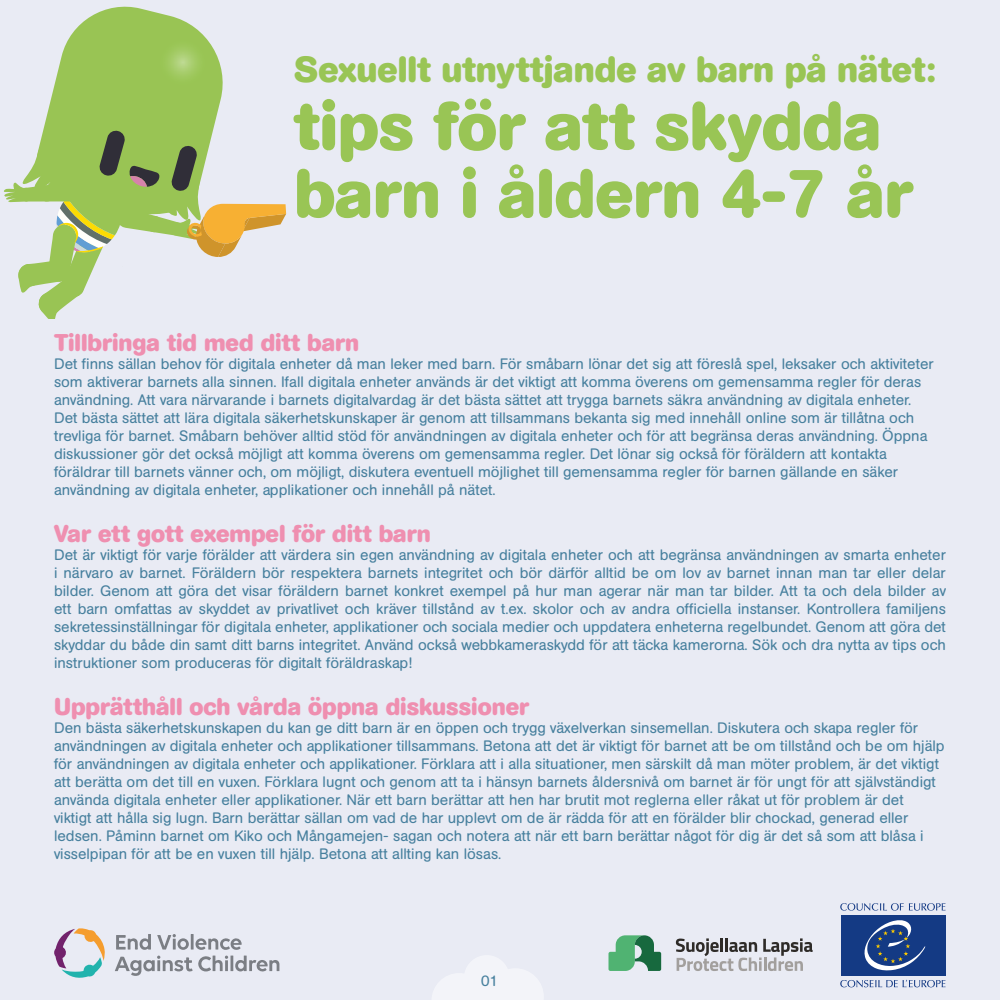
<style>
.page{position:relative;width:1000px;height:1000px;background:#fff}
.page>*{position:absolute;margin:0;border:0;box-sizing:border-box;transform-origin:0 0}
.t1{font:700 67.5px/67.5px "AG Book Rounded Pro";color:#99c555}
.t2{font:700 36px "AG Book Rounded Pro";color:#99c555}
.t3{font:700 24px "AG Book Rounded Pro";color:#ef8fb0}
.t4{font:15px/18px "AG Book Rounded Pro";color:#47809e}
</style>
<div class="page">
<div style="left:0;top:0;width:999px;height:999px;background:#e9ebf4"></div>
<svg style="left:675px;top:938px;width:137px;height:32px"></svg>
<svg style="left:608px;top:935px;width:53px;height:35px"></svg>
<svg style="left:43px;top:6px;width:180px;height:124px;fill:#99c454"></svg>
<img style="left:160px;top:40px;width:45px;height:47px">
<svg style="left:3px;top:130px;width:283px;height:189px"></svg>
<svg style="left:54px;top:928px;width:51px;height:49px"></svg>
<svg style="left:115px;top:934px;width:164px;height:41px"></svg>
<svg style="left:840px;top:903px;width:105px;height:7px"></svg>
<svg style="left:840px;top:979px;width:105px;height:8px"></svg>
<div style="left:840px;top:914px;width:104px;height:61px;background:#143a84"></div>
<svg style="left:864px;top:920px;width:61px;height:50px"></svg>
<h2 class="t2" style="left:294px;top:46px;width:642px">Sexuellt utnyttjande av barn på nätet:</h2>
<h1 class="t1" style="left:294px;top:91px;width:620px">tips för att skydda barn i åldern 4-7 år</h1>
<h3 class="t3" style="left:54px;top:327px;width:306px">Tillbringa tid med ditt barn</h3>
<p class="t4" style="left:54px;top:355px;width:881px">Det finns sällan behov för digitala enheter då man leker med barn. För småbarn lönar det sig att föreslå spel, leksaker och aktiviteter som aktiverar barnets alla sinnen. Ifall digitala enheter används är det viktigt att komma överens om gemensamma regler för deras användning. Att vara närvarande i barnets digitalvardag är det bästa sättet att trygga barnets säkra användning av digitala enheter.<br>Det bästa sättet att lära digitala säkerhetskunskaper är genom att tillsammans bekanta sig med innehåll online som är tillåtna och trevliga för barnet. Småbarn behöver alltid stöd för användningen av digitala enheter och för att begränsa deras användning. Öppna diskussioner gör det också möjligt att komma överens om gemensamma regler. Det lönar sig också för föräldern att kontakta föräldrar till barnets vänner och, om möjligt, diskutera eventuell möjlighet till gemensamma regler för barnen gällande en säker användning av digitala enheter, applikationer och innehåll på nätet.</p>
<h3 class="t3" style="left:54px;top:518px;width:378px">Var ett gott exempel för ditt barn</h3>
<p class="t4" style="left:54px;top:545px;width:893px;text-align:justify">Det är viktigt för varje förälder att värdera sin egen användning av digitala enheter och att begränsa användningen av smarta enheter i närvaro av barnet. Föräldern bör respektera barnets integritet och bör därför alltid be om lov av barnet innan man tar eller delar bilder. Genom att göra det visar föräldern barnet konkret exempel på hur man agerar när man tar bilder. Att ta och dela bilder av ett barn omfattas av skyddet av privatlivet och kräver tillstånd av t.ex. skolor och av andra officiella instanser. Kontrollera familjens sekretessinställningar för digitala enheter, applikationer och sociala medier och uppdatera enheterna regelbundet. Genom att göra det skyddar du både din samt ditt barns integritet. Använd också webbkameraskydd för att täcka kamerorna. Sök och dra nytta av tips och instruktioner som produceras för digitalt föräldraskap!</p>
<h3 class="t3" style="left:54px;top:691px;width:476px">Upprätthåll och vårda öppna diskussioner</h3>
<p class="t4" style="left:54px;top:718px;width:891px">Den bästa säkerhetskunskapen du kan ge ditt barn är en öppen och trygg växelverkan sinsemellan. Diskutera och skapa regler för användningen av digitala enheter och applikationer tillsammans. Betona att det är viktigt för barnet att be om tillstånd och be om hjälp för användningen av digitala enheter och applikationer. Förklara att i alla situationer, men särskilt då man möter problem, är det viktigt att berätta om det till en vuxen. Förklara lugnt och genom att ta i hänsyn barnets åldersnivå om barnet är för ungt för att självständigt använda digitala enheter eller applikationer. När ett barn berättar att hen har brutit mot reglerna eller råkat ut för problem är det viktigt att hålla sig lugn. Barn berättar sällan om vad de har upplevt om de är rädda för att en förälder blir chockad, generad eller ledsen. Påminn barnet om Kiko och Mångamejen- sagan och notera att när ett barn berättar något för dig är det så som att blåsa i visselpipan för att be en vuxen till hjälp. Betona att allting kan lösas.</p>
<p class="t4" style="left:481px;top:970px;width:18px">01</p>
</div>
